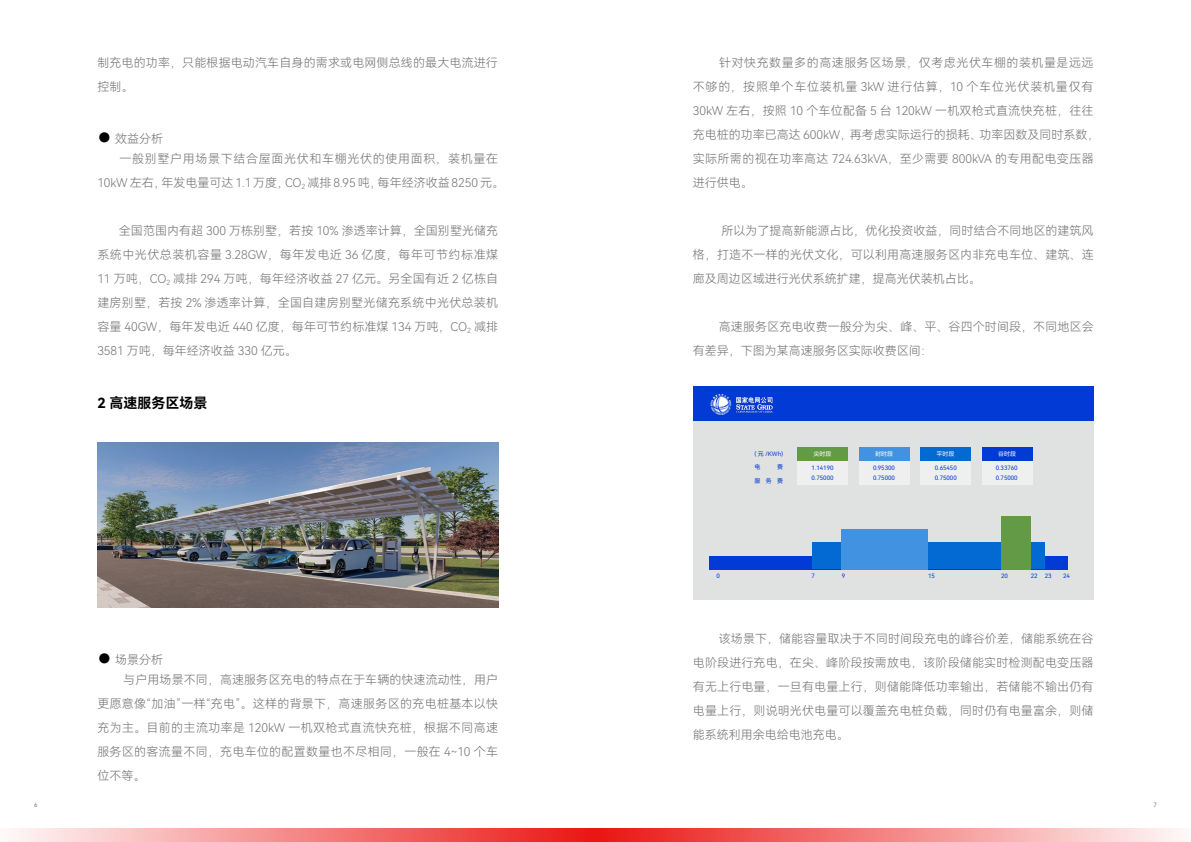
<style>
.page{position:relative;width:1191px;height:842px;background:#fff}
.page>*{position:absolute;margin:0;border:0;box-sizing:border-box;transform-origin:0 0}
.t1{font:14px "Harmony OS Sans SC Bold";color:#000}
.t2{font:12px/24px "Harmony OS Sans SC Light";letter-spacing:.01em;color:#727171;text-align:justify}
.t3{font:12px/24px "Harmony OS Sans SC Light";letter-spacing:.055em;color:#727171}
._6点-10-65{font:6px "Harmony OS Sans SC";color:#013ad4}
._6点-10-65-2{font:6px "Harmony OS Sans SC";color:#fff}
.t4{font:6px "Harmony OS Sans SC";color:#7d7d7d}
.s1{font-family:"Harmony OS Sans SC Bold";font-size:14px;color:#000}
</style>
<div class="page">
<div style="left:693px;top:387px;width:400px;height:213px;background:#e0e1e1"></div>
<svg style="left:595px;top:828px;width:584px;height:14px;background:#f38483"></svg>
<svg style="left:13px;top:828px;width:582px;height:14px;background:#f38583"></svg>
<img style="left:97px;top:442px;width:401px;height:166px">
<div style="left:709px;top:556px;width:358px;height:13px;background:#013ad4"></div>
<div style="left:811px;top:543px;width:233px;height:26px;background:#0369d3"></div>
<div style="left:841px;top:529px;width:87px;height:40px;background:#4192e1"></div>
<div style="left:1001px;top:516px;width:29px;height:53px;background:#639a46"></div>
<div style="left:797px;top:447px;width:50px;height:38px;background:#efefef"></div>
<div style="left:797px;top:447px;width:50px;height:13px;background:#639a46"></div>
<div style="left:859px;top:447px;width:50px;height:38px;background:#efefef"></div>
<div style="left:859px;top:447px;width:50px;height:13px;background:#4192e1"></div>
<div style="left:920px;top:447px;width:50px;height:38px;background:#efefef"></div>
<div style="left:920px;top:447px;width:50px;height:13px;background:#0369d3"></div>
<div style="left:982px;top:447px;width:50px;height:38px;background:#efefef"></div>
<div style="left:982px;top:447px;width:50px;height:13px;background:#013ad4"></div>
<div style="left:693px;top:387px;width:400px;height:34px;background:#013ad4"></div>
<img style="left:710px;top:393px;width:63px;height:23px">
<p class="t2" style="left:97px;top:51px;width:402px">制充电的功率，只能根据电动汽车自身的需求或电网侧总线的最大电流进行控制。</p>
<p class="t2" style="left:97px;top:126px;width:67px"><span class="s1">●</span> 效益分析</p>
<p class="t3" style="left:97px;top:147px;width:408px;text-indent:22px">一般别墅户用场景下结合屋面光伏和车棚光伏的使用面积，装机量在<br>10kW 左右，年发电量可达 1.1 万度，CO<sub>2</sub> 减排 8.95 吨，每年经济收益 8250 元。</p>
<p class="t2" style="left:97px;top:219px;width:402px;text-indent:22px">全国范围内有超 300 万栋别墅，若按 10% 渗透率计算，全国别墅光储充系统中光伏总装机容量 3.28GW，每年发电近 36 亿度，每年可节约标准煤11 万吨，CO<sub>2</sub> 减排 294 万吨，每年经济收益 27 亿元。另全国有近 2 亿栋自建房别墅，若按 2% 渗透率计算，全国自建房别墅光储充系统中光伏总装机容量 40GW，每年发电近 440 亿度，每年可节约标准煤 134 万吨，CO<sub>2</sub> 减排3581 万吨，每年经济收益 330 亿元。</p>
<p class="t1" style="left:97px;top:393px;width:112px">2 高速服务区场景</p>
<p class="t2" style="left:97px;top:647px;width:67px"><span class="s1">●</span> 场景分析</p>
<p class="t2" style="left:97px;top:667px;width:402px;text-indent:26px">与户用场景不同，高速服务区充电的特点在于车辆的快速流动性，用户更愿意像“加油”一样“充电”。这样的背景下，高速服务区的充电桩基本以快充为主。目前的主流功率是 120kW 一机双枪式直流快充桩，根据不同高速服务区的客流量不同，充电车位的配置数量也不尽相同，一般在 4~10 个车位不等。</p>
<p class="t2" style="left:693px;top:51px;width:408px;text-align:left;text-indent:26px">针对快充数量多的高速服务区场景，仅考虑光伏车棚的装机量是远远不够的，按照单个车位装机量 3kW 进行估算，10 个车位光伏装机量仅有30kW 左右，按照 10 个车位配备 5 台 120kW 一机双枪式直流快充桩，往往充电桩的功率已高达 600kW，再考虑实际运行的损耗、功率因数及同时系数，实际所需的视在功率高达 724.63kVA，至少需要 800kVA 的专用配电变压器进行供电。</p>
<p class="t2" style="left:693px;top:219px;width:402px;text-indent:29px">所以为了提高新能源占比，优化投资收益，同时结合不同地区的建筑风格，打造不一样的光伏文化，可以利用高速服务区内非充电车位、建筑、连廊及周边区域进行光伏系统扩建，提高光伏装机占比。</p>
<p class="t2" style="left:693px;top:315px;width:402px;text-indent:26px">高速服务区充电收费一般分为尖、峰、平、谷四个时间段，不同地区会有差异，下图为某高速服务区实际收费区间：</p>
<p class="_6点-10-65" style="left:754px;top:450px;width:30px">( 元 /KWh)</p>
<p class="_6点-10-65" style="left:754px;top:463px;width:7px">电</p>
<p class="_6点-10-65" style="left:777px;top:463px;width:7px">费</p>
<p class="_6点-10-65" style="left:754px;top:476px;width:30px">服务费</p>
<p class="_6点-10-65-2" style="left:813px;top:450px;width:19px">尖时段</p>
<p class="_6点-10-65-2" style="left:875px;top:450px;width:19px">封时段</p>
<p class="_6点-10-65-2" style="left:936px;top:450px;width:19px">平时段</p>
<p class="_6点-10-65-2" style="left:998px;top:450px;width:19px">谷时段</p>
<p class="_6点-10-65" style="left:811px;top:463px;width:23px">1.14190</p>
<p class="_6点-10-65" style="left:811px;top:473px;width:23px">0.75000</p>
<p class="_6点-10-65" style="left:873px;top:463px;width:23px">0.95300</p>
<p class="_6点-10-65" style="left:873px;top:473px;width:23px">0.75000</p>
<p class="_6点-10-65" style="left:935px;top:463px;width:23px">0.65450</p>
<p class="_6点-10-65" style="left:935px;top:473px;width:23px">0.75000</p>
<p class="_6点-10-65" style="left:995px;top:463px;width:23px">0.33760</p>
<p class="_6点-10-65" style="left:995px;top:473px;width:23px">0.75000</p>
<p class="_6点-10-65" style="left:716px;top:572px;width:5px">0</p>
<p class="_6点-10-65" style="left:811px;top:572px;width:5px">7</p>
<p class="_6点-10-65" style="left:841px;top:572px;width:5px">9</p>
<p class="_6点-10-65" style="left:928px;top:572px;width:8px">15</p>
<p class="_6点-10-65" style="left:1001px;top:572px;width:8px">20</p>
<p class="_6点-10-65" style="left:1030px;top:572px;width:8px">22</p>
<p class="_6点-10-65" style="left:1044px;top:572px;width:8px">23</p>
<p class="_6点-10-65" style="left:1063px;top:572px;width:8px">24</p>
<p class="t2" style="left:693px;top:627px;width:402px;text-indent:26px">该场景下，储能容量取决于不同时间段充电的峰谷价差，储能系统在谷电阶段进行充电，在尖、峰阶段按需放电，该阶段储能实时检测配电变压器有无上行电量，一旦有电量上行，则储能降低功率输出，若储能不输出仍有电量上行，则说明光伏电量可以覆盖充电桩负载，同时仍有电量富余，则储能系统利用余电给电池充电。</p>
<p class="t4" style="left:34px;top:801px;width:5px">6</p>
<p class="t4" style="left:1153px;top:801px;width:5px">7</p>
</div>
